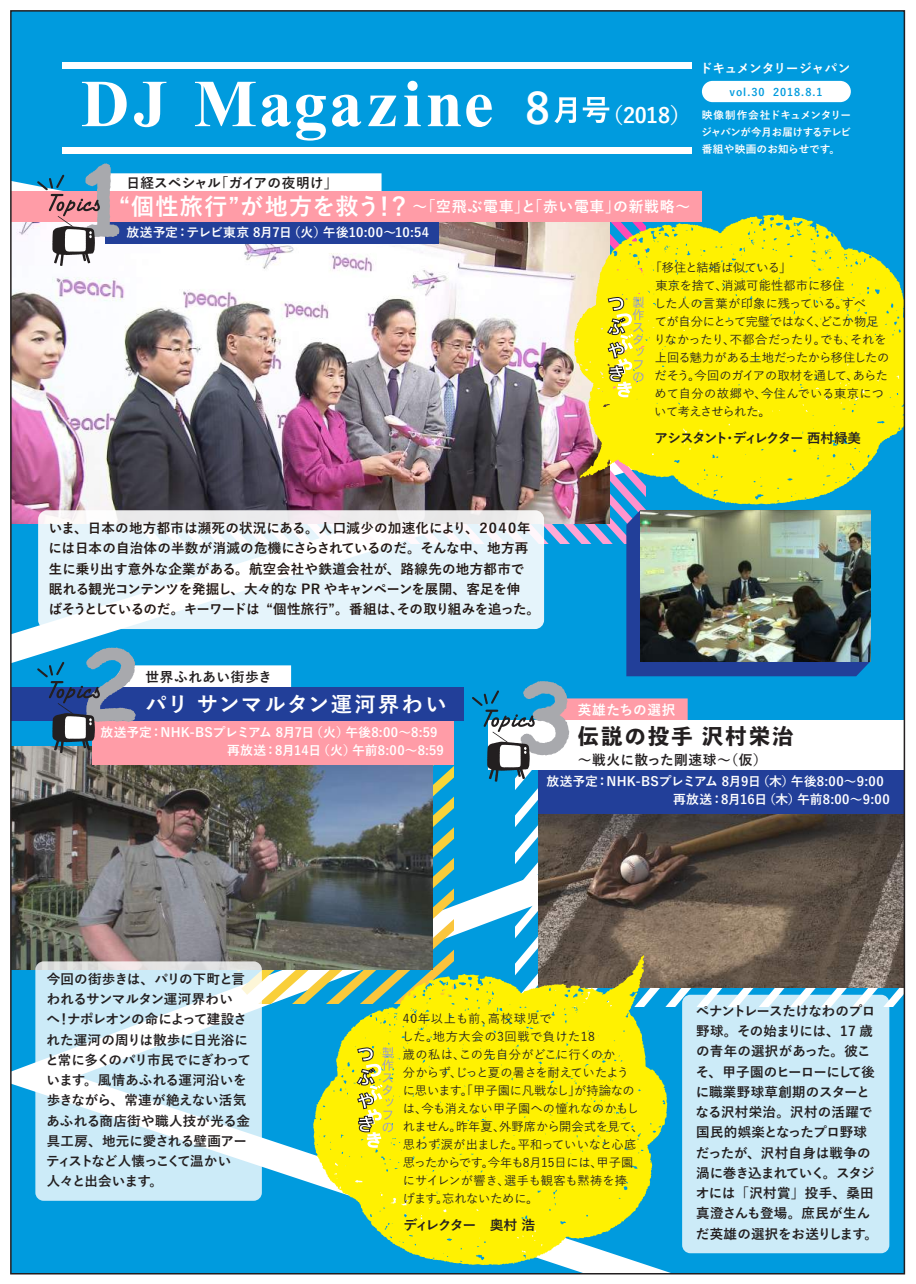
<style>
.page{position:relative;width:916px;height:1284px;background:#fff}
.page>*{position:absolute;margin:0;border:0;box-sizing:border-box;transform-origin:0 0}
.t1{font:700 21.3px "Yu Go";letter-spacing:.065em;color:#fff}
.t2{font:800 21px "Toppan Bunkyu Midashi Gothic Std N";letter-spacing:.115em;color:#231f20}
.t3{font:700 21px "Yu Go";color:#fff}
.t4{font:700 15px "Yu Go";letter-spacing:.05em;color:#fff}
.t5{font:700 13.8px "Yu Go";letter-spacing:.025em;color:#231f20}
.t6{font:700 13.8px "Yu Go";letter-spacing:.045em;color:#231f20}
.t7{font:700 13.8px "Yu Go";letter-spacing:.035em;color:#fff}
.t8{font:700 13.5px/20.2px "Yu Go";letter-spacing:-.02em;color:#231f20}
.t9{font:700 13.5px/20.2px "Yu Go";letter-spacing:.005em;color:#221713}
.t10{font:700 13.5px "Yu Go";letter-spacing:-.095em;color:#231f20}
.t11{font:700 13.5px "Yu Go";letter-spacing:-.135em;color:#231f20}
.t12{font:700 12.75px/18px "Yu Go";letter-spacing:-.005em;color:#fff}
.t13{font:700 12.75px "Yu Go";letter-spacing:-.03em;color:#fff}
.t14{font:500 12.15px/18px "Yu Go";letter-spacing:-.01em;color:#231f20}
.t15{font:700 10.65px/17px "Yu Go";letter-spacing:-.02em;color:#fff;text-align:justify}
.t16{font:700 10.65px "Yu Go";letter-spacing:.09em;color:#009bde}
.s1{font-size:42.45px}
.s2{font-size:23.4px}
</style>
<div class="page">
<img style="left:10px;top:10px;width:896px;height:1265px">
<p class="t5" style="left:126px;top:175px;width:212px">日経スペシャル「ガイアの夜明け」</p>
<h2 class="t3" style="left:525px;top:103px;width:167px"><span class="s1">8</span> （2018）</h2>
<p class="t4" style="left:119px;top:198px;width:572px"><span class="s2">“個性旅行”が地方を救う！？</span>～「空飛ぶ電車」と「赤い電車」の新戦略～</p>
<p class="t12" style="left:127px;top:223px;width:304px">放送予定：テレビ東京 8月7日（火）午後10:00～10:54</p>
<p class="t13" style="left:700px;top:61px;width:152px">ドキュメンタリージャパン</p>
<p class="t15" style="left:701px;top:107px;width:151px">映像制作会社ドキュメンタリージャパンが今月お届けするテレビ番組や映画のお知らせです。</p>
<p class="t16" style="left:729px;top:86px;width:94px">vol.30 2018.8.1</p>
<p class="t14" style="left:653px;top:257px;width:237px;text-indent:-4px">「移住と結婚は似ている」<br>東京を捨て、消滅可能性都市に移住<br>した人の言葉が印象に残っている。すべ<br>てが自分にとって完璧ではなく、どこか物足りなかったり、不都合だったり。でも、それを上回る魅力がある土地だったから移住したのだそう。今回のガイアの取材を通して、あらためて自分の故郷や、今住んでいる東京について考えさせられた。</p>
<p class="t10" style="left:654px;top:431px;width:208px">アシスタント・ディレクター 西村緑美</p>
<p class="t9" style="left:49px;top:518px;width:493px">いま、日本の地方都市は瀕死の状況にある。人口減少の加速化により、２０４０年には日本の自治体の半数が消滅の危機にさらされているのだ。そんな中、地方再生に乗り出す意外な企業がある。航空会社や鉄道会社が、路線先の地方都市で眠れる観光コンテンツを発掘し、大々的な PR やキャンペーンを展開、客足を伸<br>ばそうとしているのだ。キーワードは “個性旅行”。番組は、その取り組みを追った。</p>
<p class="t6" style="left:145px;top:669px;width:128px">世界ふれあい街歩き</p>
<h1 class="t1" style="left:146px;top:692px;width:303px">パリ サンマルタン運河界わい</h1>
<p class="t12" style="left:227px;top:724px;width:218px;text-indent:-127px">放送予定：NHK-BSプレミアム 8月7日（火）午後8:00～8:59再放送：8月14日（火）午前8:00～8:59</p>
<p class="t7" style="left:578px;top:702px;width:99px">英雄たちの選択</p>
<h2 class="t2" style="left:578px;top:720px;width:217px">伝説の投手 沢村栄治</h2>
<p class="t5" style="left:578px;top:752px;width:190px">～戦火に散った剛速球～（仮）</p>
<p class="t12" style="left:673px;top:773px;width:218px;text-indent:-127px">放送予定：NHK-BSプレミアム 8月9日（木）午後8:00～9:00再放送：8月16日（木）午前8:00～9:00</p>
<p class="t8" style="left:45px;top:969px;width:207px">今回の街歩きは、パリの下町と言われるサンマルタン運河界わい<br>へ！ナポレオンの命によって建設された運河の周りは散歩に日光浴にと常に多くのパリ市民でにぎわっています。風情あふれる運河沿いを歩きながら、常連が絶えない活気あふれる商店街や職人技が光る金具工房、地元に愛される壁画アーティストなど人懐っこくて温かい<br>人々と出会います。</p>
<p class="t14" style="left:401px;top:1008px;width:243px">40年以上も前、高校球児で<br>した。地方大会の3回戦で負けた18<br>歳の私は、この先自分がどこに行くのか<br>分からず、じっと夏の暑さを耐えていたよう<br>に思います。「甲子園に凡戦なし」が持論なのは、今も消えない甲子園への憧れなのかもしれません。昨年夏、外野席から開会式を見て、思わず涙が出ました。平和っていいなと心底思ったからです。今年も8月15日には、甲子園にサイレンが響き、選手も観客も黙祷を捧<br>げます。忘れないために。</p>
<p class="t8" style="left:695px;top:1001px;width:184px">ペナントレースたけなわのプロ野球。その始まりには、17 歳の青年の選択があった。彼こそ、甲子園のヒーローにして後に職業野球草創期のスターとなる沢村栄治。沢村の活躍で国民的娯楽となったプロ野球だったが、沢村自身は戦争の渦に巻き込まれていく。スタジオには「沢村賞」投手、桑田真澄さんも登場。庶民が生んだ英雄の選択をお送りします。</p>
<p class="t11" style="left:403px;top:1218px;width:133px">ディレクター　奧村 浩</p>
</div>
